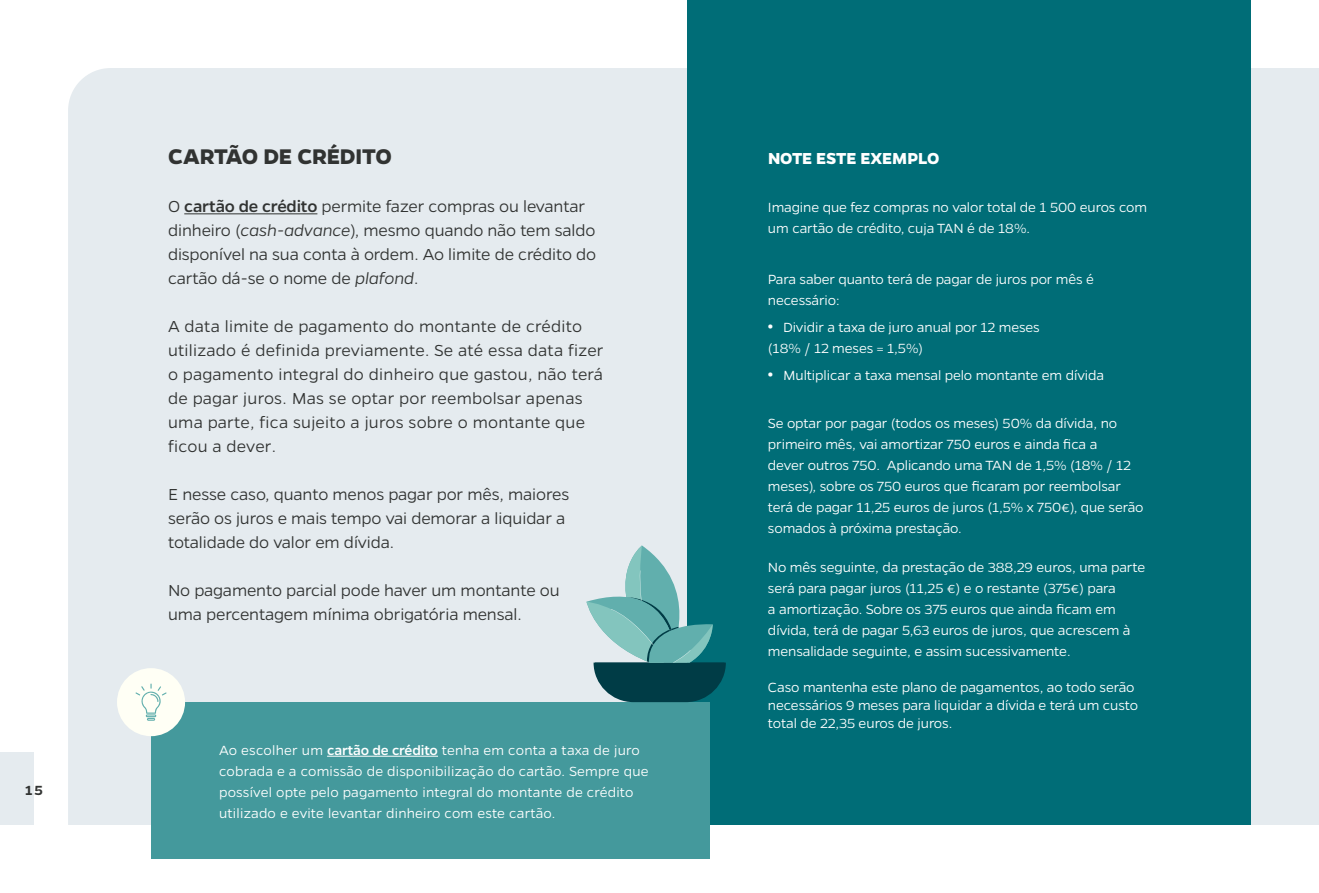
<style>
.page{position:relative;width:1319px;height:893px;background:#fff}
.page>*{position:absolute;margin:0;border:0;box-sizing:border-box;transform-origin:0 0}
.t1{font:700 24px "Gentona";letter-spacing:-.01em;color:#313332}
.t2{font:300 18px/24px "Gentona";letter-spacing:-.005em;color:#313332}
.t3{font:700 18px "Gentona";letter-spacing:-.005em;color:#fff}
.t4{font:300 15px/21px "Gentona";letter-spacing:-.005em;color:#fff}
.t5{font:600 15px "Gentona";color:#313332}
.s1{font-weight:500}
.s2{font-style:italic}
.s3{font-weight:800;font-size:18px}
</style>
<div class="page">
<div style="left:0;top:753px;width:34px;height:72px;background:#e5ebef"></div>
<div style="left:767px;top:68px;width:551px;height:757px;background:#e5ebef"></div>
<div style="left:68px;top:68px;width:619px;height:757px;background:#e5ebef"></div>
<div style="left:687px;top:0;width:563px;height:825px;background:#006d77"></div>
<hr style="left:184px;top:213px;width:133px;height:1px;background:#313332">
<div style="left:151px;top:702px;width:558px;height:157px;background:#44999c"></div>
<hr style="left:327px;top:756px;width:111px;height:1px;background:#fff">
<svg style="left:586px;top:545px;width:139px;height:157px"></svg>
<div style="left:117px;top:668px;width:68px;height:68px;background:#fffff5;border-radius:50%"></div>
<svg style="left:135px;top:683px;width:31px;height:38px"></svg>
<p class="t5" style="left:25px;top:781px;width:19px">15</p>
<h1 class="t1" style="left:168px;top:143px;width:225px">CARTÃO DE CRÉDITO</h1>
<p class="t2" style="left:168px;top:194px;width:429px">O <span class="s1">cartão de crédito</span> permite fazer compras ou levantar dinheiro (<span class="s2">cash-advance</span>), mesmo quando não tem saldo disponível na sua conta à ordem. Ao limite de crédito do cartão dá-se o nome de <span class="s2">plafond</span>.</p>
<p class="t2" style="left:168px;top:314px;width:437px">A data limite de pagamento do montante de crédito utilizado é definida previamente. Se até essa data fizer o pagamento integral do dinheiro que gastou, não terá de pagar juros. Mas se optar por reembolsar apenas uma parte, fica sujeito a juros sobre o montante que ficou a dever.</p>
<p class="t2" style="left:168px;top:482px;width:402px">E nesse caso, quanto menos pagar por mês, maiores serão os juros e mais tempo vai demorar a liquidar a totalidade do valor em dívida.</p>
<p class="t2" style="left:168px;top:578px;width:393px">No pagamento parcial pode haver um montante ou uma percentagem mínima obrigatória mensal.</p>
<p class="t4" style="left:219px;top:739px;width:431px">Ao escolher um <span class="s1">cartão de crédito</span> tenha em conta a taxa de juro cobrada e a comissão de disponibilização do cartão. Sempre que possível opte pelo pagamento integral do montante de crédito utilizado e evite levantar dinheiro com este cartão.</p>
<p class="t3" style="left:768px;top:148px;width:173px">NOTE ESTE EXEMPLO</p>
<p class="t4" style="left:767px;top:197px;width:380px">Imagine que fez compras no valor total de 1 500 euros com um cartão de crédito, cuja TAN é de 18%.</p>
<p class="t4" style="left:767px;top:269px;width:327px">Para saber quanto terá de pagar de juros por mês é necessário:</p>
<p class="t4" style="left:767px;top:317px;width:273px"><span class="s3">·</span> Dividir a taxa de juro anual por 12 meses (18% / 12 meses = 1,5%)</p>
<p class="t4" style="left:767px;top:365px;width:337px"><span class="s3">·</span> Multiplicar a taxa mensal pelo montante em dívida</p>
<p class="t4" style="left:767px;top:413px;width:377px">Se optar por pagar (todos os meses) 50% da dívida, no primeiro mês, vai amortizar 750 euros e ainda fica a<br>dever outros 750. Aplicando uma TAN de 1,5% (18% / 12 meses), sobre os 750 euros que ficaram por reembolsar terá de pagar 11,25 euros de juros (1,5% x 750€), que serão somados à próxima prestação.</p>
<p class="t4" style="left:767px;top:557px;width:378px">No mês seguinte, da prestação de 388,29 euros, uma parte será para pagar juros (11,25 €) e o restante (375€) para<br>a amortização. Sobre os 375 euros que ainda ficam em dívida, terá de pagar 5,63 euros de juros, que acrescem à mensalidade seguinte, e assim sucessivamente.</p>
<p class="t4" style="left:767px;top:678px;width:371px;line-height:18px">Caso mantenha este plano de pagamentos, ao todo serão necessários 9 meses para liquidar a dívida e terá um custo total de 22,35 euros de juros.</p>
</div>
